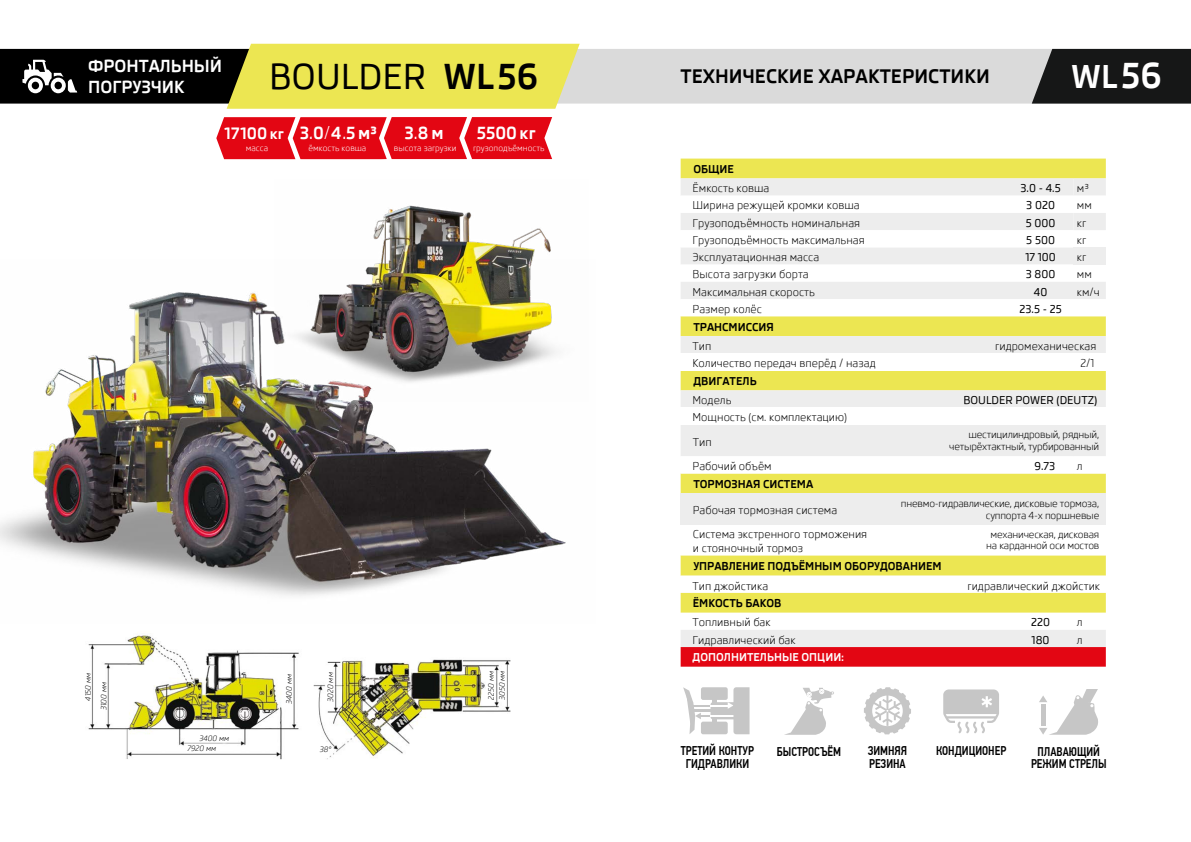
<style>
.page{position:relative;width:1191px;height:842px;background:#fff}
.page>*{position:absolute;margin:0;border:0;box-sizing:border-box;transform-origin:0 0}
.t1{font:500 35px "Skoda Pro";color:#000}
.t2{font:700 32px "Skoda Pro";color:#fff}
.t3{font:700 19px "Skoda Pro";color:#000}
.t4{font:700 17px/20.4px "Skoda Pro";color:#fff}
.t5{font:700 16px "Skoda Pro";color:#fff}
.t6{font:500 12.7px "PF Din Text Cond Pro";color:#000;scale:.93 1}
.t7{font:500 12.6px "PF Din Text Cond Pro";color:#000;scale:.93 1}
.t8{font:11px/13.2px "Skoda Pro";color:#000}
.t9{font:700 11px "Skoda Pro";color:#000}
.t10{font:500 11px "Skoda Pro";color:#000}
.t11{font:700 11px "Skoda Pro";color:#fff}
.t12{font:10px/12px "Skoda Pro";letter-spacing:-.02em;color:#000;text-align:right}
.t13{font:8.3px "Skoda Pro";color:#fff}
.t14{font:italic 7.5px/15.7px "Skoda Pro";color:#000}
.s1{font-weight:700}
.s2{font-size:15px}
.s3{font-weight:500}
.s4{font-weight:400}
.s5{font-size:35px}
</style>
<div class="page">
<svg style="left:0;top:44px;width:1191px;height:65px;background:#acaa81"></svg>
<svg style="left:216px;top:117px;width:336px;height:42px;background:#e41723"></svg>
<img style="left:0;top:292px;width:566px;height:304px">
<img style="left:275px;top:205px;width:291px;height:196px">
<img style="left:88px;top:635px;width:422px;height:124px">
<div style="left:680px;top:159px;width:425px;height:19px;background:#ece652"></div>
<div style="left:681px;top:248px;width:392px;height:16px;background:#ededed"></div>
<svg style="left:680px;top:178px;width:425px;height:52px"></svg>
<div style="left:1073px;top:247px;width:32px;height:18px;background:#ededed"></div>
<svg style="left:680px;top:282px;width:425px;height:365px"></svg>
<div style="left:680px;top:353px;width:425px;height:18px;background:#fff"></div>
<div style="left:680px;top:408px;width:425px;height:17px;background:#fff"></div>
<svg style="left:680px;top:456px;width:393px;height:17px"></svg>
<div style="left:680px;top:493px;width:425px;height:31px;background:#ededed"></div>
<div style="left:680px;top:593px;width:425px;height:20px;background:#ece652"></div>
<svg style="left:680px;top:647px;width:425px;height:20px;background:#e30b17"></svg>
<svg style="left:784px;top:688px;width:50px;height:47px"></svg>
<svg style="left:864px;top:687px;width:47px;height:47px"></svg>
<svg style="left:943px;top:689px;width:56px;height:44px"></svg>
<svg style="left:1039px;top:689px;width:59px;height:46px"></svg>
<div style="left:701px;top:687px;width:26px;height:13px;background:#c6c6c6;border-radius:2px"></div>
<div style="left:701px;top:722px;width:26px;height:12px;background:#c6c6c6;border-radius:2px"></div>
<hr style="left:692px;top:709px;width:46px;height:3px;background:#c6c6c6">
<hr style="left:698px;top:715px;width:43px;height:2px;background:#c6c6c6">
<hr style="left:692px;top:705px;width:49px;height:1px;background:#c6c6c6">
<svg style="left:710px;top:687px;width:39px;height:47px"></svg>
<svg style="left:683px;top:687px;width:18px;height:47px"></svg>
<h3 class="t4" style="left:88px;top:56px;width:135px">ФРОНТАЛЬНЫЙ<br>ПОГРУЗЧИК</h3>
<h1 class="t1" style="left:269px;top:56px;width:270px">BOULDER <span class="s1">WL56</span></h1>
<h3 class="t5" style="left:225px;top:124px;width:61px">17100 <span class="s2">кг</span></h3>
<h3 class="t4" style="left:300px;top:123px;width:79px">3<span class="s3">.</span>0<span class="s4">/</span>4<span class="s3">.</span>5 м³</h3>
<h3 class="t4" style="left:404px;top:123px;width:41px">3<span class="s3">.</span>8 м</h3>
<h3 class="t4" style="left:477px;top:123px;width:60px">5500 кг</h3>
<p class="t13" style="left:246px;top:143px;width:24px">масса</p>
<p class="t13" style="left:308px;top:143px;width:59px">ёмкость ковша</p>
<p class="t13" style="left:394px;top:143px;width:64px">высота загрузки</p>
<p class="t13" style="left:473px;top:143px;width:73px">грузоподъёмность</p>
<p class="t14" style="left:80px;top:710px;width:39px;text-indent:10px;rotate:-90deg">4150 мм<br>3100 мм</p>
<p class="t14" style="left:187px;top:732px;width:43px;line-height:10.7px;text-indent:12px">3400 мм<br>7920 мм</p>
<p class="t14" style="left:281px;top:704px;width:32px;rotate:-90deg">3400 мм</p>
<p class="t14" style="left:323px;top:702px;width:31px;rotate:-90deg">3020 мм</p>
<p class="t14" style="left:486px;top:700px;width:31px;line-height:10.8px;rotate:-90deg">2250 мм<br>3050 мм</p>
<p class="t14" style="left:320px;top:742px;width:13px">38°</p>
<h3 class="t3" style="left:680px;top:65px;width:311px">ТЕХНИЧЕСКИЕ ХАРАКТЕРИСТИКИ</h3>
<h2 class="t2" style="left:1071px;top:58px;width:92px">WL<span class="s5">56</span></h2>
<p class="t9" style="left:693px;top:163px;width:42px">ОБЩИЕ</p>
<p class="t8" style="left:692px;top:182px;width:78px">Ёмкость ковша</p>
<p class="t10" style="left:1020px;top:182px;width:42px">3.0 - 4.5</p>
<p class="t8" style="left:1077px;top:182px;width:14px">м³</p>
<p class="t8" style="left:692px;top:199px;width:169px">Ширина режущей кромки ковша</p>
<p class="t10" style="left:1026px;top:199px;width:30px">3 020</p>
<p class="t8" style="left:1077px;top:199px;width:16px">мм</p>
<p class="t8" style="left:692px;top:216px;width:169px">Грузоподъёмность номинальная</p>
<p class="t10" style="left:1025px;top:216px;width:31px">5 000</p>
<p class="t8" style="left:1077px;top:216px;width:11px">кг</p>
<p class="t8" style="left:692px;top:233px;width:174px">Грузоподъёмность максимальная</p>
<p class="t10" style="left:1026px;top:234px;width:30px">5 500</p>
<p class="t8" style="left:1077px;top:233px;width:11px">кг</p>
<p class="t8" style="left:692px;top:251px;width:128px">Эксплуатационная масса</p>
<p class="t10" style="left:1025px;top:251px;width:32px">17 100</p>
<p class="t8" style="left:1077px;top:251px;width:11px">кг</p>
<p class="t8" style="left:692px;top:268px;width:118px">Высота загрузки борта</p>
<p class="t10" style="left:1025px;top:268px;width:31px">3 800</p>
<p class="t8" style="left:1077px;top:268px;width:16px">мм</p>
<p class="t8" style="left:692px;top:285px;width:124px">Максимальная скорость</p>
<p class="t10" style="left:1034px;top:285px;width:15px">40</p>
<p class="t8" style="left:1077px;top:285px;width:24px">км/ч</p>
<p class="t8" style="left:692px;top:302px;width:71px">Размер колёс</p>
<p class="t10" style="left:1019px;top:303px;width:44px">23.5 - 25</p>
<p class="t9" style="left:693px;top:321px;width:82px">ТРАНСМИССИЯ</p>
<p class="t8" style="left:692px;top:339px;width:20px">Тип</p>
<p class="t8" style="left:995px;top:339px;width:103px">гидромеханическая</p>
<p class="t8" style="left:692px;top:357px;width:185px">Количество передач вперёд / назад</p>
<p class="t8" style="left:1080px;top:357px;width:15px">2/1</p>
<p class="t9" style="left:693px;top:375px;width:65px">ДВИГАТЕЛЬ</p>
<p class="t8" style="left:692px;top:394px;width:40px">Модель</p>
<p class="t10" style="left:963px;top:394px;width:135px">BOULDER POWER (DEUTZ)</p>
<p class="t8" style="left:692px;top:411px;width:156px">Мощность (см. комплектацию)</p>
<p class="t8" style="left:693px;top:435px;width:20px">Тип</p>
<p class="t8" style="left:692px;top:460px;width:81px">Рабочий объём</p>
<p class="t10" style="left:1034px;top:460px;width:22px">9.73</p>
<p class="t8" style="left:1077px;top:460px;width:7px">л</p>
<p class="t9" style="left:693px;top:478px;width:121px">ТОРМОЗНАЯ СИСТЕМА</p>
<p class="t8" style="left:693px;top:504px;width:146px">Рабочая тормозная система</p>
<p class="t8" style="left:693px;top:528px;width:176px">Система экстренного торможения и стояночный тормоз</p>
<p class="t9" style="left:693px;top:560px;width:250px">УПРАВЛЕНИЕ ПОДЪЁМНЫМ ОБОРУДОВАНИЕМ</p>
<p class="t8" style="left:692px;top:579px;width:77px">Тип джойстика</p>
<p class="t8" style="left:967px;top:579px;width:134px">гидравлический джойстик</p>
<p class="t9" style="left:693px;top:597px;width:90px">ЁМКОСТЬ БАКОВ</p>
<p class="t8" style="left:692px;top:616px;width:80px">Топливный бак</p>
<p class="t10" style="left:1031px;top:616px;width:20px">220</p>
<p class="t8" style="left:1077px;top:616px;width:7px">л</p>
<p class="t8" style="left:692px;top:633px;width:105px">Гидравлический бак</p>
<p class="t10" style="left:1031px;top:633px;width:19px">180</p>
<p class="t8" style="left:1077px;top:633px;width:7px">л</p>
<p class="t11" style="left:692px;top:650px;width:153px">ДОПОЛНИТЕЛЬНЫЕ ОПЦИИ:</p>
<p class="t12" style="left:949px;top:428px;width:152px">шестицилиндровый, рядный, четырёхтактный, турбированный</p>
<p class="t12" style="left:901px;top:497px;width:200px">пневмо-гидравлические, дисковые тормоза, суппорта 4-х поршневые</p>
<p class="t12" style="left:986px;top:529px;width:115px;line-height:11px;text-align:center">механическая, дисковая на карданной оси мостов</p>
<p class="t6" style="left:681px;top:743px;width:80px">ТРЕТИЙ КОНТУР</p>
<p class="t6" style="left:685px;top:756px;width:70px">ГИДРАВЛИКИ</p>
<p class="t6" style="left:777px;top:744px;width:70px">БЫСТРОСЪЁМ</p>
<p class="t6" style="left:867px;top:743px;width:44px">ЗИМНЯЯ</p>
<p class="t6" style="left:936px;top:743px;width:77px">КОНДИЦИОНЕР</p>
<p class="t6" style="left:869px;top:756px;width:41px">РЕЗИНА</p>
<p class="t7" style="left:1037px;top:744px;width:69px">ПЛАВАЮЩИЙ</p>
<p class="t7" style="left:1031px;top:756px;width:83px">РЕЖИМ СТРЕЛЫ</p>
</div>
